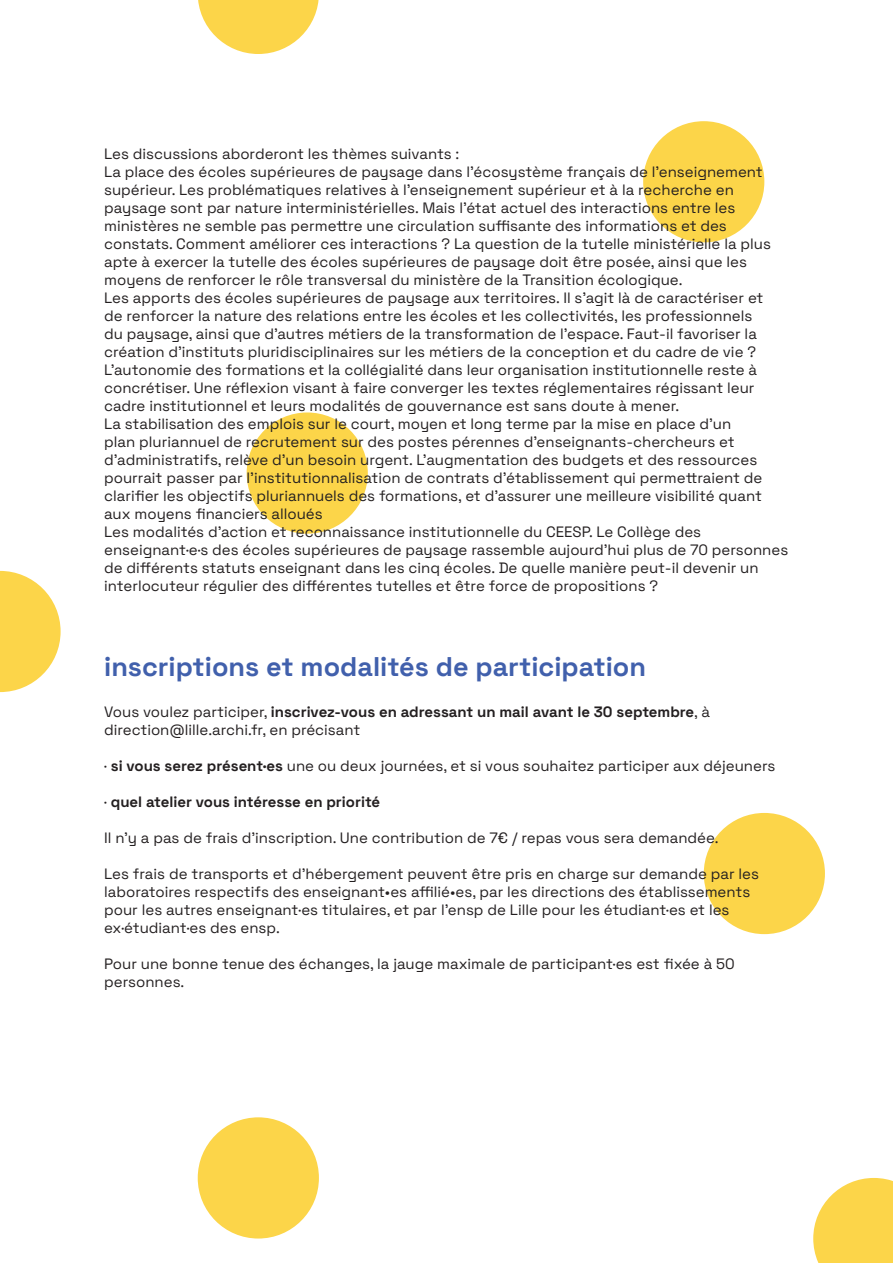
<style>
.page{position:relative;width:893px;height:1263px;background:#fff}
.page>*{position:absolute;margin:0;border:0;box-sizing:border-box;transform-origin:0 0}
.t1{font:700 27px "Space Grotesk";color:#4160ac}
.t2{font:15px/18px "Space Grotesk";color:#231f20}
.t3{font:700 15px "Space Grotesk";color:#231f20}
.s1{font-weight:700}
.s2{font-weight:400}
</style>
<div class="page">
<div style="left:643px;top:121px;width:121px;height:121px;background:#fcd549;border-radius:50%"></div>
<div style="left:247px;top:412px;width:121px;height:122px;background:#fcd549;border-radius:50%"></div>
<svg style="left:198px;top:0;width:121px;height:54px"></svg>
<div style="left:704px;top:813px;width:121px;height:121px;background:#fcd549;border-radius:50%"></div>
<div style="left:198px;top:1117px;width:121px;height:121px;background:#fcd549;border-radius:50%"></div>
<svg style="left:813px;top:1178px;width:80px;height:85px;background:#fcda60"></svg>
<svg style="left:0;top:571px;width:61px;height:121px"></svg>
<p class="t2" style="left:104px;top:144px;width:357px">Les discussions aborderont les thèmes suivants :</p>
<p class="t2" style="left:104px;top:162px;width:668px">La place des écoles supérieures de paysage dans l’écosystème français de l’enseignement supérieur. Les problématiques relatives à l’enseignement supérieur et à la recherche en paysage sont par nature interministérielles. Mais l’état actuel des interactions entre les ministères ne semble pas permettre une circulation suffisante des informations et des constats. Comment améliorer ces interactions ? La question de la tutelle ministérielle la plus apte à exercer la tutelle des écoles supérieures de paysage doit être posée, ainsi que les moyens de renforcer le rôle transversal du ministère de la Transition écologique.</p>
<p class="t2" style="left:104px;top:288px;width:661px">Les apports des écoles supérieures de paysage aux territoires. Il s’agit là de caractériser et de renforcer la nature des relations entre les écoles et les collectivités, les professionnels du paysage, ainsi que d’autres métiers de la transformation de l’espace. Faut-il favoriser la création d’instituts pluridisciplinaires sur les métiers de la conception et du cadre de vie ?</p>
<p class="t2" style="left:104px;top:360px;width:654px">L’autonomie des formations et la collégialité dans leur organisation institutionnelle reste à concrétiser. Une réflexion visant à faire converger les textes réglementaires régissant leur cadre institutionnel et leurs modalités de gouvernance est sans doute à mener.</p>
<p class="t2" style="left:104px;top:414px;width:660px">La stabilisation des emplois sur le court, moyen et long terme par la mise en place d’un plan pluriannuel de recrutement sur des postes pérennes d’enseignants-chercheurs et d’administratifs, relève d’un besoin urgent. L’augmentation des budgets et des ressources pourrait passer par l’institutionnalisation de contrats d’établissement qui permettraient de clarifier les objectifs pluriannuels des formations, et d’assurer une meilleure visibilité quant aux moyens financiers alloués</p>
<p class="t2" style="left:104px;top:522px;width:686px">Les modalités d’action et reconnaissance institutionnelle du CEESP. Le Collège des enseignant·e·s des écoles supérieures de paysage rassemble aujourd’hui plus de 70 personnes de différents statuts enseignant dans les cinq écoles. De quelle manière peut-il devenir un interlocuteur régulier des différentes tutelles et être force de propositions ?</p>
<p class="t1" style="left:104px;top:646px;width:543px">inscriptions et modalités de participation</p>
<p class="t2" style="left:104px;top:702px;width:607px">Vous voulez participer, <span class="s1">inscrivez-vous en adressant un mail avant le 30 septembre</span>, à direction@lille.archi.fr, en précisant</p>
<p class="t2" style="left:104px;top:756px;width:673px">· <span class="s1">si vous serez présent·es</span> une ou deux journées, et si vous souhaitez participer aux déjeuners</p>
<p class="t3" style="left:104px;top:791px;width:278px"><span class="s2">·</span> quel atelier vous intéresse en priorité</p>
<p class="t2" style="left:104px;top:828px;width:616px">Il n’y a pas de frais d’inscription. Une contribution de 7€ / repas vous sera demandée.</p>
<p class="t2" style="left:104px;top:864px;width:656px">Les frais de transports et d’hébergement peuvent être pris en charge sur demande par les laboratoires respectifs des enseignant•es affilié•es, par les directions des établissements pour les autres enseignant·es titulaires, et par l’ensp de Lille pour les étudiant·es et les ex·étudiant·es des ensp.</p>
<p class="t2" style="left:104px;top:954px;width:632px">Pour une bonne tenue des échanges, la jauge maximale de participant·es est fixée à 50 personnes.</p>
</div>
